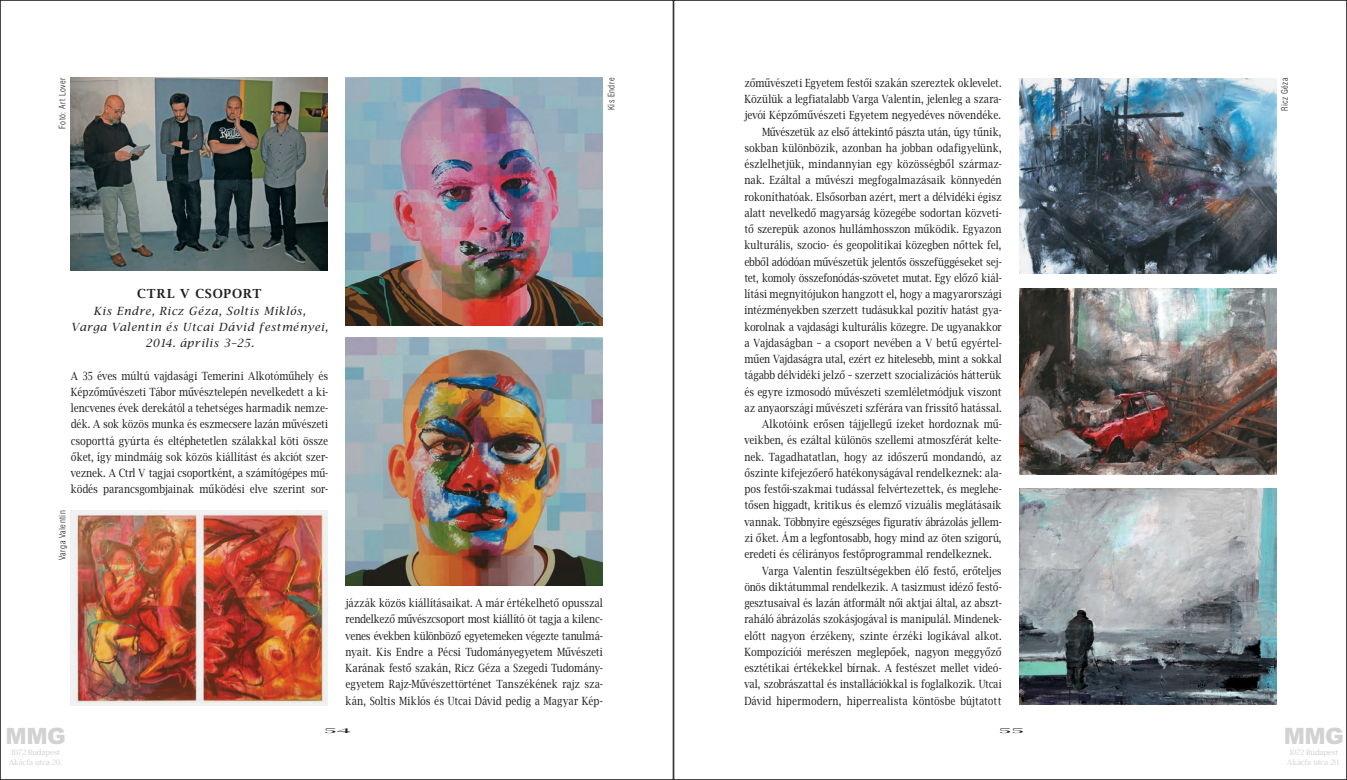
<style>
.page{position:relative;width:1347px;height:780px;background:#fff}
.page>*{position:absolute;margin:0;border:0;box-sizing:border-box;transform-origin:0 0}
.t1{font:22.5px "Arial Blk PFL";letter-spacing:.01em;color:#d1d2d4}
.t2{font:700 12.5px "Lucida Bright Dm PFL";letter-spacing:.09em;color:#231f20}
.t3{font:11.25px/16.2px "Lucida Bright PFL";letter-spacing:.035em;color:#231f20;text-align:justify;scale:.85 1}
.t4{font:italic 11.25px/16.2px "Lucida Bright PFL";letter-spacing:.055em;color:#231f20;text-align:center}
.t5{font:11.25px "Lucida Bright PFL";letter-spacing:.015em;color:#231f20;scale:.85 1}
.t6{font:8.75px "Swiss 721 Lt Cn PFL";letter-spacing:.05em;color:#231f20}
.t7{font:7.5px/10px "Lucida Bright PFL";letter-spacing:.01em;color:#d1d2d4}
.t8{font:6.25px "Lucida Bright PFL";color:#231f20;scale:4 1}
</style>
<div class="page">
<img style="left:71px;top:78px;width:256px;height:192px">
<img style="left:71px;top:510px;width:257px;height:195px">
<img style="left:345px;top:78px;width:257px;height:247px">
<img style="left:345px;top:337px;width:257px;height:248px">
<img style="left:1019px;top:78px;width:257px;height:196px">
<img style="left:1019px;top:488px;width:257px;height:216px">
<img style="left:1019px;top:288px;width:257px;height:186px">
<p class="t6" style="left:59px;top:129px;width:53px;rotate:-90deg">Fotó: Art Lover</p>
<p class="t2" style="left:137px;top:288px;width:126px">CTRL V CSOPORT</p>
<p class="t4" style="left:71px;top:303px;width:258px">Kis Endre, Ricz Géza, Soltis Miklós,<br>Varga Valentin és Utcai Dávid festményei,<br>2014. április 3–25.</p>
<p class="t3" style="left:71px;top:368px;width:304px">A 35 éves múltú vajdasági Temerini Alkotóműhely és Képzőművészeti Tábor művésztelepén nevelkedett a ki&shy;lencvenes évek derekától a tehetséges harmadik nemze&shy;dék. A sok közös munka és eszmecsere lazán művészeti csoporttá gyúrta és eltéphetetlen szálakkal köti össze őket, így mindmáig sok közös kiállítást és akciót szer&shy;veznek. A Ctrl V tagjai csoportként, a számítógépes mű&shy;ködés parancsgombjainak működési elve szerint sor-</p>
<p class="t6" style="left:59px;top:560px;width:51px;rotate:-90deg">Varga Valentin</p>
<p class="t6" style="left:608px;top:110px;width:34px;rotate:-90deg">Kis Endre</p>
<p class="t6" style="left:1281px;top:111px;width:35px;rotate:-90deg">Ricz Géza</p>
<p class="t3" style="left:744px;top:76px;width:304px">zőművészeti Egyetem festői szakán szereztek oklevelet.</p>
<p class="t3" style="left:744px;top:92px;width:304px">Közülük a legfiatalabb Varga Valentin, jelenleg a szara-</p>
<p class="t3" style="left:744px;top:108px;width:303px">jevói Képzőművészeti Egyetem negyedéves növendéke.</p>
<p class="t3" style="left:762px;top:124px;width:283px">Művészetük az első áttekintő pászta után, úgy tűnik,</p>
<p class="t3" style="left:744px;top:140px;width:304px">sokban különbözik, azonban ha jobban odafigyelünk,</p>
<p class="t3" style="left:744px;top:157px;width:304px">észlelhetjük, mindannyian egy közösségből származ-</p>
<p class="t3" style="left:744px;top:173px;width:304px">nak. Ezáltal a művészi megfogalmazásaik könnyedén</p>
<p class="t3" style="left:744px;top:189px;width:304px">rokoníthatóak. Elsősorban azért, mert a délvidéki égisz</p>
<p class="t3" style="left:744px;top:205px;width:304px">alatt nevelkedő magyarság közegébe sodortan közvetí-</p>
<p class="t3" style="left:744px;top:222px;width:304px">tő szerepük azonos hullámhosszon működik. Egyazon</p>
<p class="t3" style="left:744px;top:238px;width:304px">kulturális, szocio- és geopolitikai közegben nőttek fel,</p>
<p class="t3" style="left:744px;top:254px;width:304px">ebből adódóan művészetük jelentős összefüggéseket sej-</p>
<p class="t5" style="left:744px;top:273px;width:304px">tet, komoly összefonódás-szövetet mutat. Egy előző kiál-</p>
<p class="t3" style="left:744px;top:287px;width:304px">lítási megnyitójukon hangzott el, hogy a magyarországi</p>
<p class="t3" style="left:744px;top:303px;width:304px">intézményekben szerzett tudásukkal pozitív hatást gya-</p>
<p class="t3" style="left:744px;top:319px;width:304px">korolnak a vajdasági kulturális közegre. De ugyanakkor</p>
<p class="t3" style="left:744px;top:335px;width:304px">a Vajdaságban – a csoport nevében a V betű egyértel-</p>
<p class="t3" style="left:744px;top:352px;width:304px">műen Vajdaságra utal, ezért ez hitelesebb, mint a sokkal</p>
<p class="t3" style="left:744px;top:368px;width:304px">tágabb délvidéki jelző – szerzett szocializációs hátterük</p>
<p class="t3" style="left:744px;top:384px;width:304px">és egyre izmosodó művészeti szemléletmódjuk viszont</p>
<p class="t3" style="left:744px;top:400px;width:304px">az anyaországi művészeti szférára van frissítő hatással.</p>
<p class="t3" style="left:762px;top:417px;width:283px">Alkotóink erősen tájjellegű ízeket hordoznak mű-</p>
<p class="t3" style="left:744px;top:433px;width:304px">veikben, és ezáltal különös szellemi atmoszférát kelte-</p>
<p class="t3" style="left:744px;top:449px;width:304px">nek. Tagadhatatlan, hogy az időszerű mondandó, az</p>
<p class="t3" style="left:744px;top:465px;width:304px">őszinte kifejezőerő hatékonyságával rendelkeznek: ala-</p>
<p class="t3" style="left:744px;top:482px;width:304px">pos festői-szakmai tudással felvértezettek, és meglehe-</p>
<p class="t3" style="left:744px;top:498px;width:304px">tősen higgadt, kritikus és elemző vizuális meglátásaik</p>
<p class="t3" style="left:744px;top:514px;width:304px">vannak. Többnyire egészséges figuratív ábrázolás jellem-</p>
<p class="t3" style="left:744px;top:530px;width:304px">zi őket. Ám a legfontosabb, hogy mind az öten szigorú,</p>
<p class="t3" style="left:744px;top:547px;width:292px">eredeti és célirányos festőprogrammal rendelkeznek.</p>
<p class="t3" style="left:762px;top:563px;width:283px">Varga Valentin feszültségekben élő festő, erőteljes</p>
<p class="t3" style="left:744px;top:579px;width:304px">önös diktátummal rendelkezik. A tasizmust idéző festő-</p>
<p class="t3" style="left:744px;top:595px;width:304px">gesztusaival és lazán átformált női aktjai által, az abszt-</p>
<p class="t3" style="left:744px;top:612px;width:304px">raháló ábrázolás szokásjogával is manipulál. Mindenek-</p>
<p class="t3" style="left:744px;top:628px;width:304px">előtt nagyon érzékeny, szinte érzéki logikával alkot.</p>
<p class="t3" style="left:744px;top:644px;width:304px">Kompozíciói merészen meglepőek, nagyon meggyőző</p>
<p class="t3" style="left:744px;top:660px;width:304px">esztétikai értékekkel bírnak. A festészet mellet videó-</p>
<p class="t3" style="left:744px;top:677px;width:304px">val, szobrászattal és installációkkal is foglalkozik. Utcai</p>
<p class="t3" style="left:744px;top:693px;width:304px">Dávid hipermodern, hiperrealista köntösbe bújtatott</p>
<p class="t3" style="left:345px;top:595px;width:304px">jázzák közös kiállításaikat. A már értékelhető opusszal rendelkező művészcsoport most kiállító öt tagja a kilenc&shy;venes években különböző egyetemeken végezte tanulmá&shy;nyait. Kis Endre a Pécsi Tudományegyetem Művészeti Karának festő szakán, Ricz Géza a Szegedi Tudomány&shy;egyetem Rajz-Művészettörténet Tanszékének rajz sza&shy;kán, Soltis Miklós és Utcai Dávid pedig a Magyar Kép-</p>
<h1 class="t1" style="left:6px;top:728px;width:61px">MMG</h1>
<p class="t7" style="left:9px;top:747px;width:55px">1072 Budapest<br>Akácfa utca 20.</p>
<p class="t8" style="left:323px;top:728px;width:8px">54</p>
<p class="t8" style="left:997px;top:728px;width:8px">55</p>
<h1 class="t1" style="left:1283px;top:728px;width:61px">MMG</h1>
<p class="t7" style="left:1286px;top:747px;width:55px">1072 Budapest<br>Akácfa utca 20.</p>
</div>
